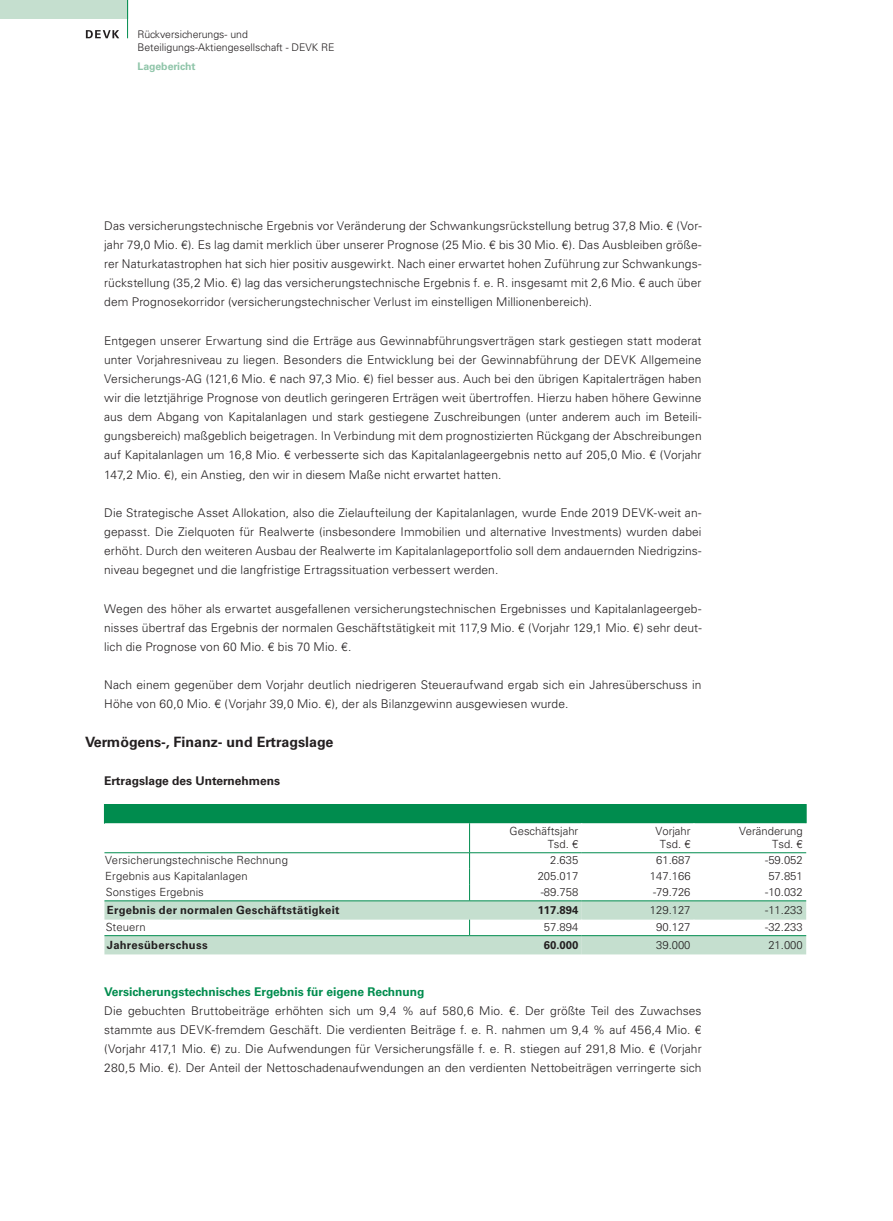
<style>
.page{position:relative;width:893px;height:1221px;background:#fff}
.page>*{position:absolute;margin:0;border:0;box-sizing:border-box;transform-origin:0 0}
.t1{font:700 14.25px "Univers LT Std";color:#231f20}
.t2{font:300 14.25px "Univers LT Std";color:#231f20}
.t3{font:300 12px/19.2px "Univers LT Std";letter-spacing:.01em;color:#231f20;text-align:justify}
.t4{font:700 12px "Univers LT Std";color:#008c4e}
.t5{font:700 12px "Univers LT Std";color:#231f20}
.t6{font:300 11.25px/13.5px "Univers LT Std";color:#231f20;text-align:right}
.t7{font:700 11.25px "Univers LT Std";letter-spacing:.025em;color:#231f20}
.t8{font:300 10.5px/12.8px "Univers LT Std";color:#231f20}
.t9{font:700 10.5px "Univers LT Std";color:#8fc5a9}
</style>
<div class="page">
<svg style="left:86px;top:30px;width:42px;height:9px"></svg>
<div style="left:0;top:0;width:128px;height:19px;background:#c5dfcf"></div>
<hr style="left:127px;top:0;width:1px;height:38px;background:#008c4e">
<svg style="left:104px;top:804px;width:703px;height:150px"></svg>
<hr style="left:104px;top:935px;width:366px;height:1px;background:#008c4e">
<hr style="left:470px;top:935px;width:112px;height:1px;background:#008c4e">
<hr style="left:582px;top:935px;width:112px;height:1px;background:#008c4e">
<hr style="left:694px;top:935px;width:112px;height:1px;background:#008c4e">
<p class="t8" style="left:138px;top:28px;width:196px">Platzhalter fü den Kolumnentitel mit dem<br>Format Kolumnentitel</p>
<p class="t9" style="left:138px;top:60px;width:60px">Lagebericht</p>
<p class="t8" style="left:138px;top:28px;width:199px">Rückversicherungs- und<br>Beteiligungs-Aktiengesellschaft - DEVK RE</p>
<p class="t2" style="left:171px;top:38px;width:202px">Platzhalter für den Titel mit dem</p>
<p class="t3" style="left:104px;top:216px;width:599px">Das versicherungstechnische Ergebnis vor Veränderung der Schwankungsrückstellung betrug 37,8 Mio. € (Vor&shy;jahr 79,0 Mio. €). Es lag damit merklich über unserer Prognose (25 Mio. € bis 30 Mio. €). Das Ausbleiben größe&shy;rer Naturkatastrophen hat sich hier positiv ausgewirkt. Nach einer erwartet hohen Zuführung zur Schwankungs&shy;rückstellung (35,2 Mio. €) lag das versicherungstechnische Ergebnis f. e. R. insgesamt mit 2,6 Mio. € auch über dem Prognosekorridor (versicherungstechnischer Verlust im einstelligen Millionenbereich).</p>
<p class="t3" style="left:104px;top:331px;width:599px">Entgegen unserer Erwartung sind die Erträge aus Gewinnabführungsverträgen stark gestiegen statt moderat unter Vorjahresniveau zu liegen. Besonders die Entwicklung bei der Gewinnabführung der DEVK Allgemeine Versicherungs-AG (121,6 Mio. € nach 97,3 Mio. €) fiel besser aus. Auch bei den übrigen Kapitalerträgen haben wir die letztjährige Prognose von deutlich geringeren Erträgen weit übertroffen. Hierzu haben höhere Gewinne aus dem Abgang von Kapitalanlagen und stark gestiegene Zuschreibungen (unter anderem auch im Beteili&shy;gungsbereich) maßgeblich beigetragen. In Verbindung mit dem prognostizierten Rückgang der Abschreibungen auf Kapitalanlagen um 16,8 Mio. € verbesserte sich das Kapitalanlageergebnis netto auf 205,0 Mio. € (Vorjahr 147,2 Mio. €), ein Anstieg, den wir in diesem Maße nicht erwartet hatten.</p>
<p class="t3" style="left:104px;top:503px;width:599px">Die Strategische Asset Allokation, also die Zielaufteilung der Kapitalanlagen, wurde Ende 2019 DEVK-weit an&shy;gepasst. Die Zielquoten für Realwerte (insbesondere Immobilien und alternative Investments) wurden dabei erhöht. Durch den weiteren Ausbau der Realwerte im Kapitalanlageportfolio soll dem andauernden Niedrigzins&shy;niveau begegnet und die langfristige Ertragssituation verbessert werden.</p>
<p class="t3" style="left:104px;top:598px;width:599px">Wegen des höher als erwartet ausgefallenen versicherungstechnischen Ergebnisses und Kapitalanlageergeb&shy;nisses übertraf das Ergebnis der normalen Geschäftstätigkeit mit 117,9 Mio. € (Vorjahr 129,1 Mio. €) sehr deut&shy;lich die Prognose von 60 Mio. € bis 70 Mio. €.</p>
<p class="t3" style="left:104px;top:675px;width:599px">Nach einem gegenüber dem Vorjahr deutlich niedrigeren Steueraufwand ergab sich ein Jahresüberschuss in<br>Höhe von 60,0 Mio. € (Vorjahr 39,0 Mio. €), der als Bilanzgewinn ausgewiesen wurde.</p>
<p class="t1" style="left:85px;top:733px;width:250px">Vermögens-, Finanz- und Ertragslage</p>
<p class="t5" style="left:104px;top:773px;width:177px">Ertragslage des Unternehmens</p>
<p class="t6" style="left:510px;top:824px;width:70px">Geschäftsjahr<br>Tsd. €</p>
<p class="t6" style="left:656px;top:824px;width:36px;text-align:center">Vorjahr<br>Tsd. €</p>
<p class="t6" style="left:739px;top:824px;width:65px">Veränderung<br>Tsd. €</p>
<p class="t6" style="left:105px;top:853px;width:184px">Versicherungstechnische Rechnung</p>
<p class="t6" style="left:550px;top:853px;width:30px">2.635</p>
<p class="t6" style="left:656px;top:853px;width:36px">61.687</p>
<p class="t6" style="left:765px;top:853px;width:39px">-59.052</p>
<p class="t6" style="left:105px;top:869px;width:144px">Ergebnis aus Kapitalanlagen</p>
<p class="t6" style="left:538px;top:869px;width:42px">205.017</p>
<p class="t6" style="left:650px;top:869px;width:42px">147.166</p>
<p class="t6" style="left:768px;top:869px;width:36px">57.851</p>
<p class="t6" style="left:106px;top:885px;width:100px">Sonstiges Ergebnis</p>
<p class="t6" style="left:541px;top:885px;width:39px">-89.758</p>
<p class="t6" style="left:653px;top:885px;width:39px">-79.726</p>
<p class="t6" style="left:765px;top:885px;width:39px">-10.032</p>
<p class="t7" style="left:107px;top:903px;width:234px">Ergebnis der normalen Geschäftstätigkeit</p>
<p class="t7" style="left:538px;top:903px;width:42px">117.894</p>
<p class="t6" style="left:650px;top:903px;width:42px">129.127</p>
<p class="t6" style="left:765px;top:903px;width:39px">-11.233</p>
<p class="t6" style="left:106px;top:920px;width:41px">Steuern</p>
<p class="t6" style="left:544px;top:920px;width:36px">57.894</p>
<p class="t6" style="left:656px;top:920px;width:36px">90.127</p>
<p class="t6" style="left:765px;top:920px;width:39px">-32.233</p>
<p class="t7" style="left:107px;top:938px;width:102px">Jahresüberschuss</p>
<p class="t7" style="left:544px;top:938px;width:36px">60.000</p>
<p class="t6" style="left:656px;top:938px;width:36px">39.000</p>
<p class="t6" style="left:768px;top:938px;width:36px">21.000</p>
<p class="t4" style="left:104px;top:984px;width:322px">Versicherungstechnisches Ergebnis für eigene Rechnung</p>
<p class="t3" style="left:104px;top:1000px;width:599px">Die gebuchten Bruttobeiträge erhöhten sich um 9,4 % auf 580,6 Mio. €. Der größte Teil des Zuwachses stammte aus DEVK-fremdem Geschäft. Die verdienten Beiträge f. e. R. nahmen um 9,4 % auf 456,4 Mio. € (Vorjahr 417,1 Mio. €) zu. Die Aufwendungen für Versicherungsfälle f. e. R. stiegen auf 291,8 Mio. € (Vorjahr 280,5 Mio. €). Der Anteil der Nettoschadenaufwendungen an den verdienten Nettobeiträgen verringerte sich</p>
</div>
